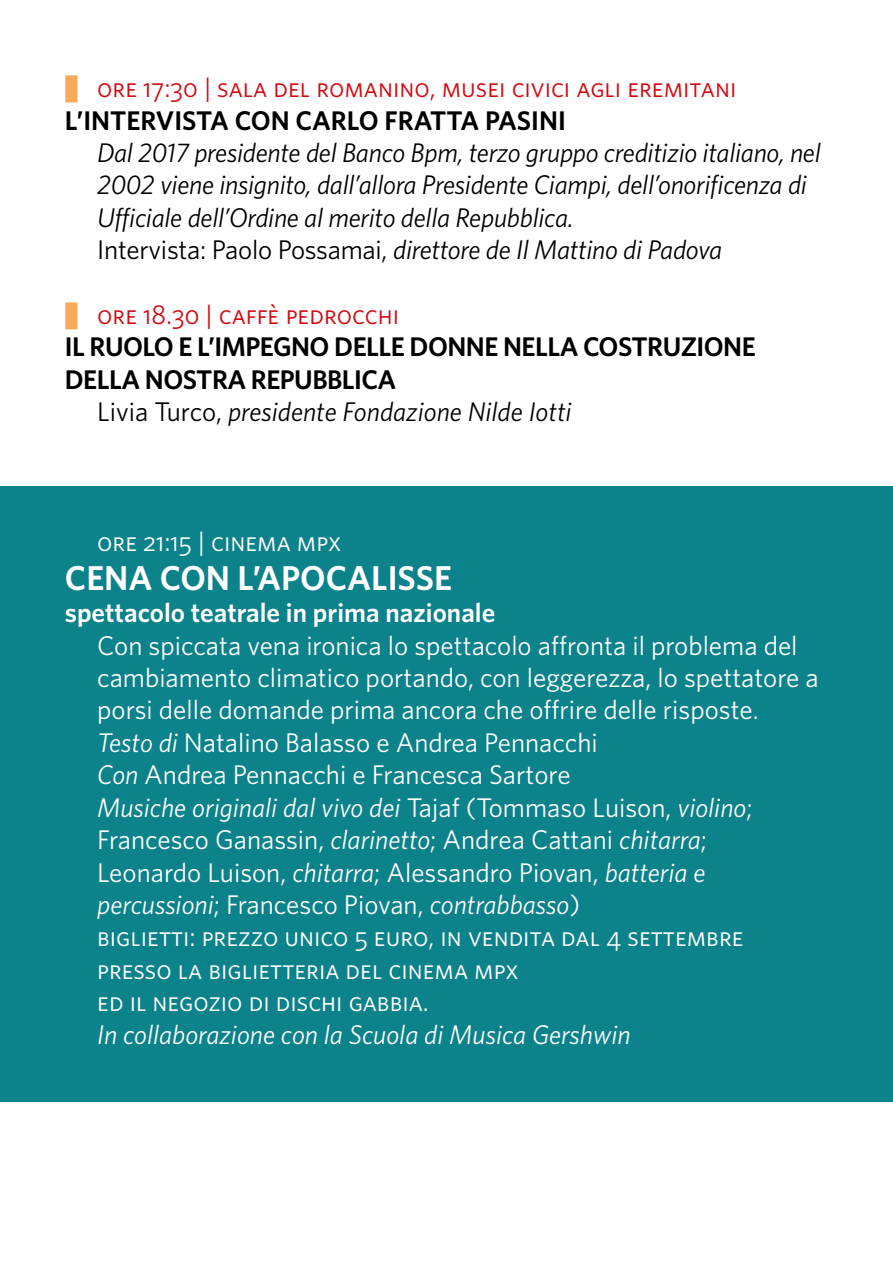
<style>
.page{position:relative;width:893px;height:1263px;background:#fff}
.page>*{position:absolute;margin:0;border:0;box-sizing:border-box;transform-origin:0 0}
.t1{font:600 34.5px "Whitney HTF";color:#fff}
.t2{font:27px/32.4px "Whitney HTF";color:#fff}
.t3{font:italic 27px/32.4px "Whitney HTF";letter-spacing:-.01em;color:#000}
.t4{font:27px/32.4px "Whitney HTF Book SC";color:#fff}
.t5{font:27px "Whitney HTF Book SC";color:#d20a11}
.t6{font:600 27px "Whitney HTF";letter-spacing:-.02em;color:#000}
.t7{font:italic 27px "Whitney HTF";color:#fff}
.t8{font:600 27px "Whitney HTF";color:#fff}
.t9{font:600 27px "Whitney HTF";color:#000}
.s1{font-family:"Whitney HTF";color:#f7ab59}
.s2{font-style:normal}
.s3{font-style:italic}
</style>
<div class="page">
<div style="left:0;top:486px;width:893px;height:616px;background:#0c828b"></div>
<p class="t5" style="left:65px;top:72px;width:673px"><span class="s1">¹</span> ore 17:30 | sala del romanino, musei civici agli eremitani</p>
<p class="t9" style="left:65px;top:104px;width:503px">L’INTERVISTA CON CARLO FRATTA PASINI</p>
<p class="t3" style="left:97px;top:136px;width:725px">Dal 2017 presidente del Banco Bpm, terzo gruppo creditizio italiano, nel 2002 viene insignito, dall’allora Presidente Ciampi, dell’onorificenza di Ufficiale dell’Ordine al merito della Repubblica.<br><span class="s2">Intervista: Paolo Possamai,</span> direttore de Il Mattino di Padova</p>
<p class="t5" style="left:65px;top:299px;width:336px"><span class="s1">¹</span> ore 18.30 | caffè pedrocchi</p>
<p class="t6" style="left:65px;top:331px;width:692px">IL RUOLO E L’IMPEGNO DELLE DONNE NELLA COSTRUZIONE</p>
<p class="t6" style="left:65px;top:363px;width:333px">DELLA NOSTRA REPUBBLICA</p>
<p class="t3" style="left:97px;top:395px;width:476px"><span class="s2">Livia Turco,</span> presidente Fondazione Nilde Iotti</p>
<p class="t4" style="left:97px;top:525px;width:245px">ore 21:15 | cinema mpx</p>
<p class="t1" style="left:65px;top:557px;width:389px">CENA CON L’APOCALISSE</p>
<p class="t8" style="left:65px;top:596px;width:432px">spettacolo teatrale in prima nazionale</p>
<p class="t2" style="left:97px;top:628px;width:723px">Con spiccata vena ironica lo spettacolo affronta il problema del cambiamento climatico portando, con leggerezza, lo spettatore a porsi delle domande prima ancora che offrire delle risposte.<br><span class="s3">Testo di</span> Natalino Balasso e Andrea Pennacchi<br><span class="s3">Con</span> Andrea Pennacchi e Francesca Sartore<br><span class="s3">Musiche originali dal vivo dei</span> Tajaf (Tommaso Luison, <span class="s3">violino</span>; Francesco Ganassin, <span class="s3">clarinetto</span>; Andrea Cattani <span class="s3">chitarra</span>;<br>Leonardo Luison, <span class="s3">chitarra</span>; Alessandro Piovan, <span class="s3">batteria e percussioni</span>; Francesco Piovan, <span class="s3">contrabbasso</span>)</p>
<p class="t4" style="left:97px;top:920px;width:648px">biglietti: prezzo unico 5 euro, in vendita dal 4 settembre presso la biglietteria del cinema mpx<br>ed il negozio di dischi gabbia.</p>
<p class="t7" style="left:97px;top:1018px;width:535px">In collaborazione con la Scuola di Musica Gershwin</p>
</div>
